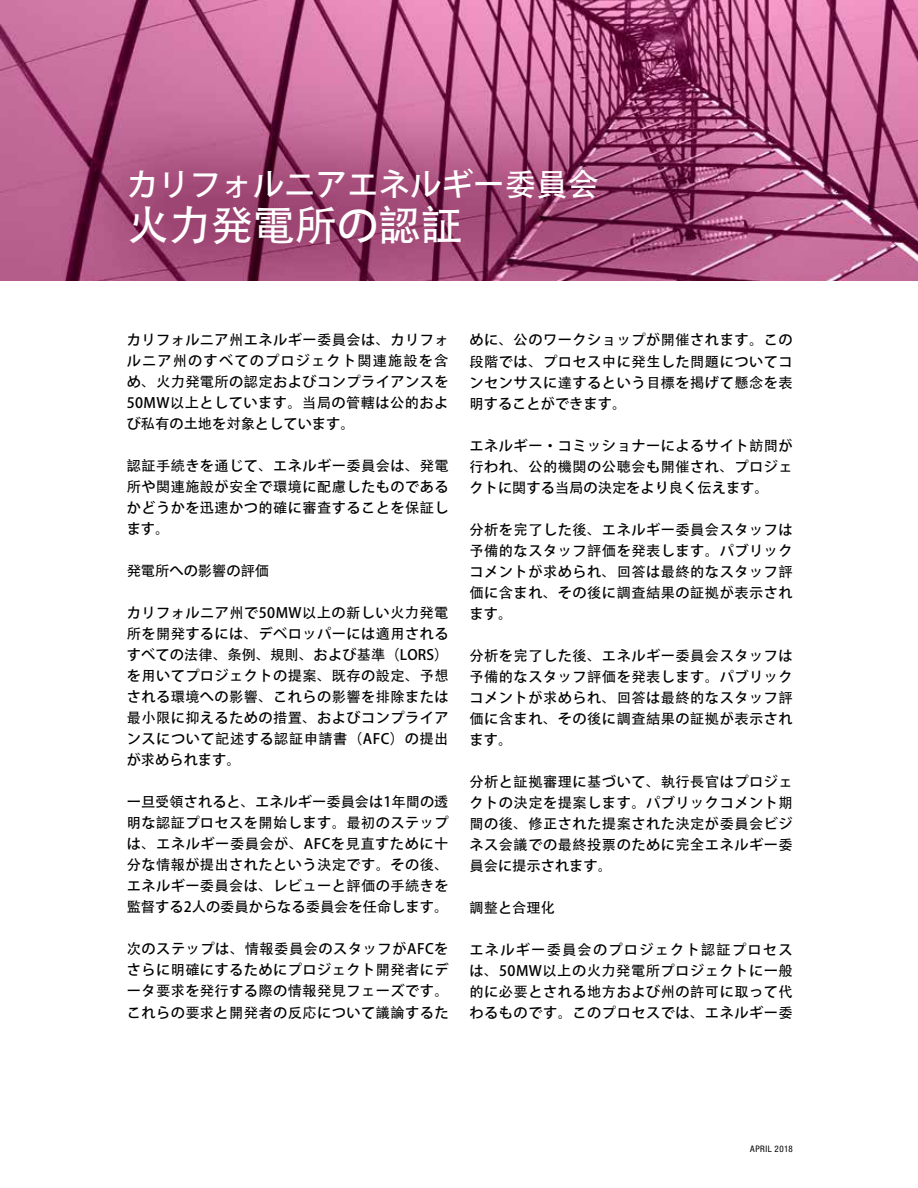
<style>
.page{position:relative;width:918px;height:1188px;background:#fff}
.page>*{position:absolute;margin:0;border:0;box-sizing:border-box;transform-origin:0 0}
.t1{font:42px "Adobe Heiti Std";color:#fff}
.t2{font:31.5px "Adobe Heiti Std";color:#fff}
.t3{font:14.25px/21px "Adobe Heiti Std";letter-spacing:.03em;color:#000;text-align:justify}
.t4{font:14.25px "Adobe Heiti Std";color:#000}
.t5{font:condensed 9px "Helvetica Neue LT Std";letter-spacing:.06em;color:#000}
</style>
<div class="page">
<img style="left:0;top:0;width:918px;height:280px">
<h2 class="t2" style="left:127px;top:165px;width:474px">カリフォルニアエネルギー委員会</h2>
<h1 class="t1" style="left:127px;top:200px;width:337px">火力発電所の認証</h1>
<p class="t3" style="left:127px;top:330px;width:323px">カリフォルニア州エネルギー委員会は、カリフォルニア州のすべてのプロジェクト関連施設を含め、火力発電所の認定およびコンプライアンスを50MW以上としています。当局の管轄は公的および私有の土地を対象としています。</p>
<p class="t3" style="left:127px;top:456px;width:323px">認証手続きを通じて、エネルギー委員会は、発電所や関連施設が安全で環境に配慮したものであるかどうかを迅速かつ的確に審査することを保証します。</p>
<p class="t4" style="left:127px;top:563px;width:144px">発電所への影響の評価</p>
<p class="t3" style="left:127px;top:603px;width:323px">カリフォルニア州で50MW以上の新しい火力発電所を開発するには、デベロッパーには適用されるすべての法律、条例、規則、および基準（LORS）を用いてプロジェクトの提案、既存の設定、予想される環境への影響、これらの影響を排除または最小限に抑えるための措置、およびコンプライアンスについて記述する認証申請書（AFC）の提出が求められます。</p>
<p class="t3" style="left:127px;top:792px;width:323px">一旦受領されると、エネルギー委員会は1年間の透明な認証プロセスを開始します。最初のステップは、エネルギー委員会が、AFCを見直すために十分な情報が提出されたという決定です。その後、エネルギー委員会は、レビューと評価の手続きを監督する2人の委員からなる委員会を任命します。</p>
<p class="t3" style="left:127px;top:939px;width:323px">次のステップは、情報委員会のスタッフがAFCをさらに明確にするためにプロジェクト開発者にデータ要求を発行する際の情報発見フェーズです。これらの要求と開発者の反応について議論するた</p>
<p class="t3" style="left:470px;top:330px;width:325px">めに、公のワークショップが開催されます。この段階では、プロセス中に発生した問題についてコンセンサスに達するという目標を掲げて懸念を表明することができます。</p>
<p class="t3" style="left:470px;top:435px;width:325px">エネルギー・コミッショナーによるサイト訪問が行われ、公的機関の公聴会も開催され、プロジェクトに関する当局の決定をより良く伝えます。</p>
<p class="t3" style="left:470px;top:519px;width:325px">分析を完了した後、エネルギー委員会スタッフは予備的なスタッフ評価を発表します。パブリックコメントが求められ、回答は最終的なスタッフ評価に含まれ、その後に調査結果の証拠が表示されます。</p>
<p class="t3" style="left:470px;top:645px;width:325px">分析を完了した後、エネルギー委員会スタッフは予備的なスタッフ評価を発表します。パブリックコメントが求められ、回答は最終的なスタッフ評価に含まれ、その後に調査結果の証拠が表示されます。</p>
<p class="t3" style="left:470px;top:771px;width:325px">分析と証拠審理に基づいて、執行長官はプロジェクトの決定を提案します。パブリックコメント期間の後、修正された提案された決定が委員会ビジネス会議での最終投票のために完全エネルギー委員会に提示されます。</p>
<p class="t3" style="left:470px;top:897px;width:87px">調整と合理化</p>
<p class="t3" style="left:470px;top:939px;width:325px">エネルギー委員会のプロジェクト認証プロセスは、50MW以上の火力発電所プロジェクトに一般的に必要とされる地方および州の許可に取って代わるものです。このプロセスでは、エネルギー委</p>
<p class="t5" style="left:750px;top:1144px;width:44px">APRIL 2018</p>
</div>
